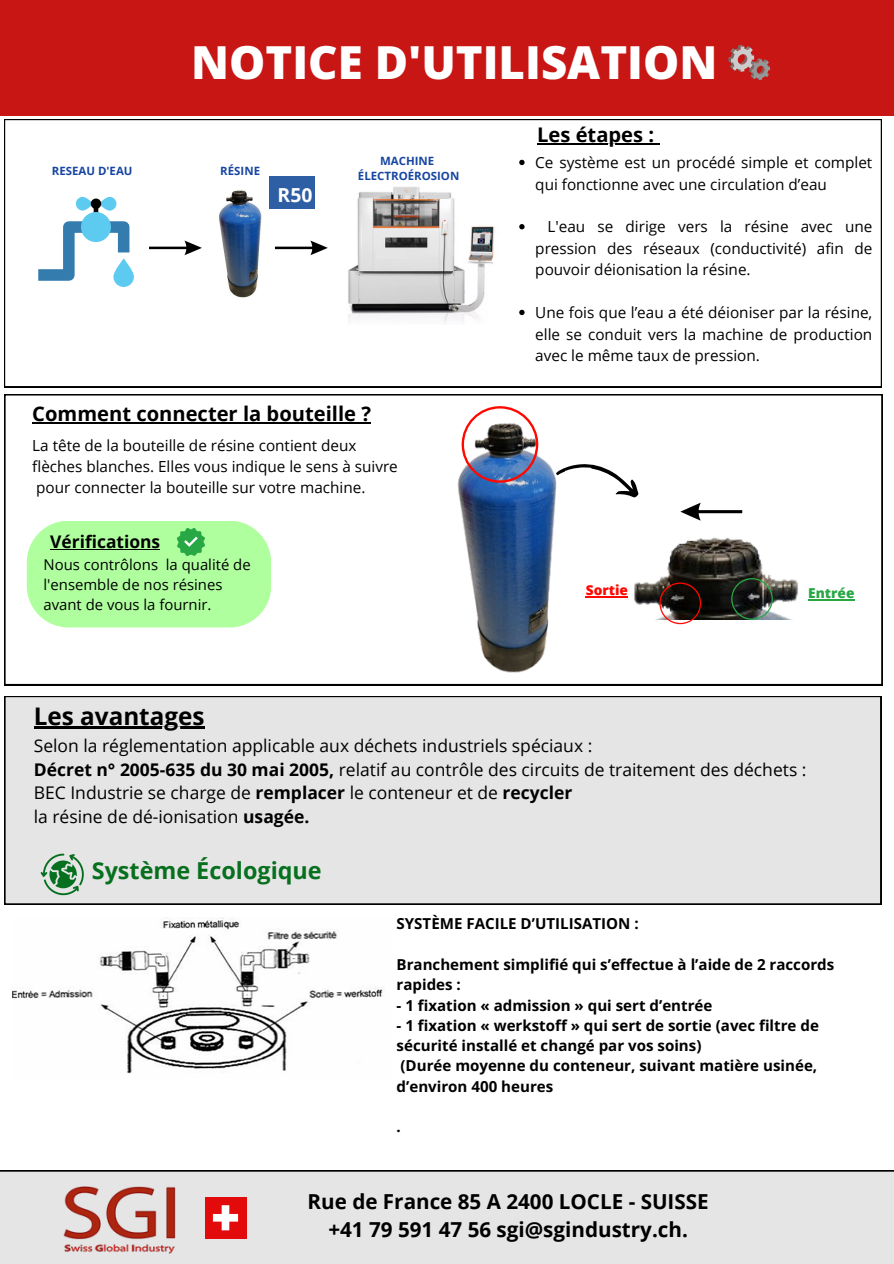
<style>
.page{position:relative;width:894px;height:1264px;background:#fff}
.page>*{position:absolute;margin:0;border:0;box-sizing:border-box;transform-origin:0 0}
.t1{font:800 45.45px "Open Sans";color:#fff}
.t2{font:700 24.3px "Open Sans";color:#000}
.t3{font:700 23.4px "Open Sans";color:#07701f}
.t4{font:700 20.7px "Open Sans";color:#000}
.t5{font:700 20.1px "Open Sans";color:#000}
.t6{font:700 19.35px "Open Sans";color:#fff}
.t7{font:17.4px "Open Sans";color:#000}
.t8{font:700 17.4px "Open Sans";color:#000}
.t9{font:15.3px/21.5px "Open Sans";color:#000}
.t10{font:700 15.15px/20.2px "Open Sans";color:#000}
.t11{font:14.85px/20.2px "Open Sans";color:#000}
.t12{font:800 13.65px "Open Sans";color:#ff0800}
.t13{font:800 13.65px "Open Sans";color:#28a845}
.t14{font:700 11.4px "Open Sans";color:#1746a2}
.s1{font-weight:700}
</style>
<div class="page">
<div style="left:0;top:0;width:893px;height:115px;background:#c71614"></div>
<div style="left:0;top:1170px;width:893px;height:93px;background:#e6e5e5"></div>
<svg style="left:728px;top:45px;width:41px;height:35px"></svg>
<svg style="left:4px;top:394px;width:878px;height:291px"></svg>
<svg style="left:4px;top:119px;width:877px;height:268px"></svg>
<img style="left:172px;top:176px;width:136px;height:136px">
<img style="left:327px;top:176px;width:175px;height:149px">
<svg style="left:275px;top:240px;width:53px;height:15px"></svg>
<div style="left:99px;top:197px;width:17px;height:14px;background:#5dcaf0;border-radius:7px"></div>
<svg style="left:76px;top:197px;width:18px;height:14px"></svg>
<svg style="left:38px;top:205px;width:96px;height:81px"></svg>
<div style="left:81px;top:212px;width:30px;height:30px;background:#5dcaf0;border-radius:50%"></div>
<div style="left:91px;top:198px;width:10px;height:11px;background:#000;border-radius:50%"></div>
<svg style="left:113px;top:258px;width:21px;height:29px"></svg>
<svg style="left:149px;top:240px;width:53px;height:15px"></svg>
<div style="left:269px;top:176px;width:46px;height:33px;background:#2e5ea4"></div>
<div style="left:376px;top:248px;width:31px;height:11px;background:#e6e5e5"></div>
<hr style="left:424px;top:195px;width:24px;height:4px;background:#d7d6d6">
<img style="left:349px;top:387px;width:318px;height:299px">
<img style="left:628px;top:525px;width:174px;height:95px">
<svg style="left:680px;top:502px;width:62px;height:18px"></svg>
<svg style="left:659px;top:582px;width:42px;height:42px;background:#4f3632"></svg>
<svg style="left:731px;top:578px;width:41px;height:41px;background:#343f36"></svg>
<img style="left:461px;top:406px;width:77px;height:77px">
<svg style="left:555px;top:452px;width:88px;height:50px"></svg>
<div style="left:4px;top:696px;width:876px;height:208px;background:#e6e5e5"></div>
<svg style="left:41px;top:853px;width:43px;height:42px;background:#8cb595"></svg>
<div style="left:27px;top:520px;width:244px;height:107px;background:#afff9e;border-radius:42px"></div>
<svg style="left:177px;top:528px;width:28px;height:28px"></svg>
<img style="left:63px;top:1186px;width:112px;height:68px">
<hr style="left:808px;top:599px;width:46px;height:1px;background:#28a845">
<hr style="left:585px;top:596px;width:43px;height:1px;background:#ff0800">
<hr style="left:537px;top:144px;width:117px;height:1px;background:#000">
<svg style="left:519px;top:160px;width:5px;height:5px"></svg>
<svg style="left:519px;top:224px;width:5px;height:5px"></svg>
<svg style="left:519px;top:310px;width:5px;height:5px"></svg>
<hr style="left:34px;top:726px;width:170px;height:3px;background:#000">
<hr style="left:50px;top:549px;width:110px;height:1px;background:#000">
<hr style="left:32px;top:422px;width:339px;height:1px;background:#000">
<div style="left:204px;top:1196px;width:42px;height:42px;background:#e20a0a"></div>
<svg style="left:213px;top:1205px;width:25px;height:25px"></svg>
<img style="left:12px;top:917px;width:372px;height:157px">
<p class="t1" style="left:191px;top:31px;width:527px">NOTICE D'UTILISATION</p>
<p class="t14" style="left:52px;top:163px;width:82px">RESEAU D'EAU</p>
<p class="t14" style="left:220px;top:163px;width:41px">RÉSINE</p>
<p class="t6" style="left:277px;top:181px;width:36px">R50</p>
<p class="t14" style="left:380px;top:152px;width:56px">MACHINE</p>
<p class="t14" style="left:358px;top:168px;width:103px">ÉLECTROÉROSION</p>
<p class="t5" style="left:32px;top:399px;width:340px">Comment connecter la bouteille ?</p>
<p class="t9" style="left:32px;top:434px;width:367px">La tête de la bouteille de résine contient deux flèches blanches. Elles vous indique le sens à suivre</p>
<p class="t9" style="left:36px;top:476px;width:330px">pour connecter la bouteille sur votre machine.</p>
<p class="t8" style="left:50px;top:529px;width:111px">Vérifications</p>
<p class="t11" style="left:43px;top:554px;width:209px">Nous contrôlons la qualité de l'ensemble de nos résines avant de vous la fournir.</p>
<p class="t2" style="left:34px;top:698px;width:172px">Les avantages</p>
<p class="t5" style="left:537px;top:121px;width:118px">Les étapes :</p>
<p class="t9" style="left:535px;top:151px;width:338px">Ce système est un procédé simple et complet qui fonctionne avec une circulation d’eau</p>
<p class="t9" style="left:535px;top:216px;width:338px;text-align:justify;text-indent:12px">L'eau se dirige vers la résine avec une pression des réseaux (conductivité) afin de pouvoir déionisation la résine.</p>
<p class="t9" style="left:535px;top:301px;width:338px;text-align:justify">Une fois que l’eau a été déioniser par la résine, elle se conduit vers la machine de production avec le même taux de pression.</p>
<p class="t12" style="left:585px;top:580px;width:44px">Sortie</p>
<p class="t13" style="left:808px;top:583px;width:48px">Entrée</p>
<p class="t7" style="left:34px;top:733px;width:560px">Selon la réglementation applicable aux déchets industriels spéciaux :</p>
<p class="t7" style="left:34px;top:757px;width:774px"><span class="s1">Décret n° 2005-635 du 30 mai 2005,</span> relatif au contrôle des circuits de traitement des déchets :</p>
<p class="t7" style="left:34px;top:780px;width:540px">BEC Industrie se charge de <span class="s1">remplacer</span> le conteneur et de <span class="s1">recycler</span></p>
<p class="t7" style="left:34px;top:804px;width:277px">la résine de dé-ionisation <span class="s1">usagée.</span></p>
<p class="t3" style="left:92px;top:854px;width:231px">Système Écologique</p>
<p class="t10" style="left:396px;top:913px;width:243px">SYSTÈME FACILE D’UTILISATION :</p>
<p class="t10" style="left:396px;top:954px;width:439px">Branchement simplifié qui s’effectue à l’aide de 2 raccords rapides :</p>
<p class="t10" style="left:396px;top:994px;width:317px">- 1 fixation « admission » qui sert d’entrée</p>
<p class="t10" style="left:396px;top:1014px;width:423px">- 1 fixation « werkstoff » qui sert de sortie (avec filtre de sécurité installé et changé par vos soins)</p>
<p class="t10" style="left:396px;top:1055px;width:422px">(Durée moyenne du conteneur, suivant matière usinée, d’environ 400 heures</p>
<p class="t10" style="left:396px;top:1116px;width:6px">.</p>
<p class="t4" style="left:307px;top:1186px;width:402px">Rue de France 85 A 2400 LOCLE - SUISSE</p>
<p class="t4" style="left:328px;top:1214px;width:361px">+41 79 591 47 56 sgi@sgindustry.ch.</p>
</div>
